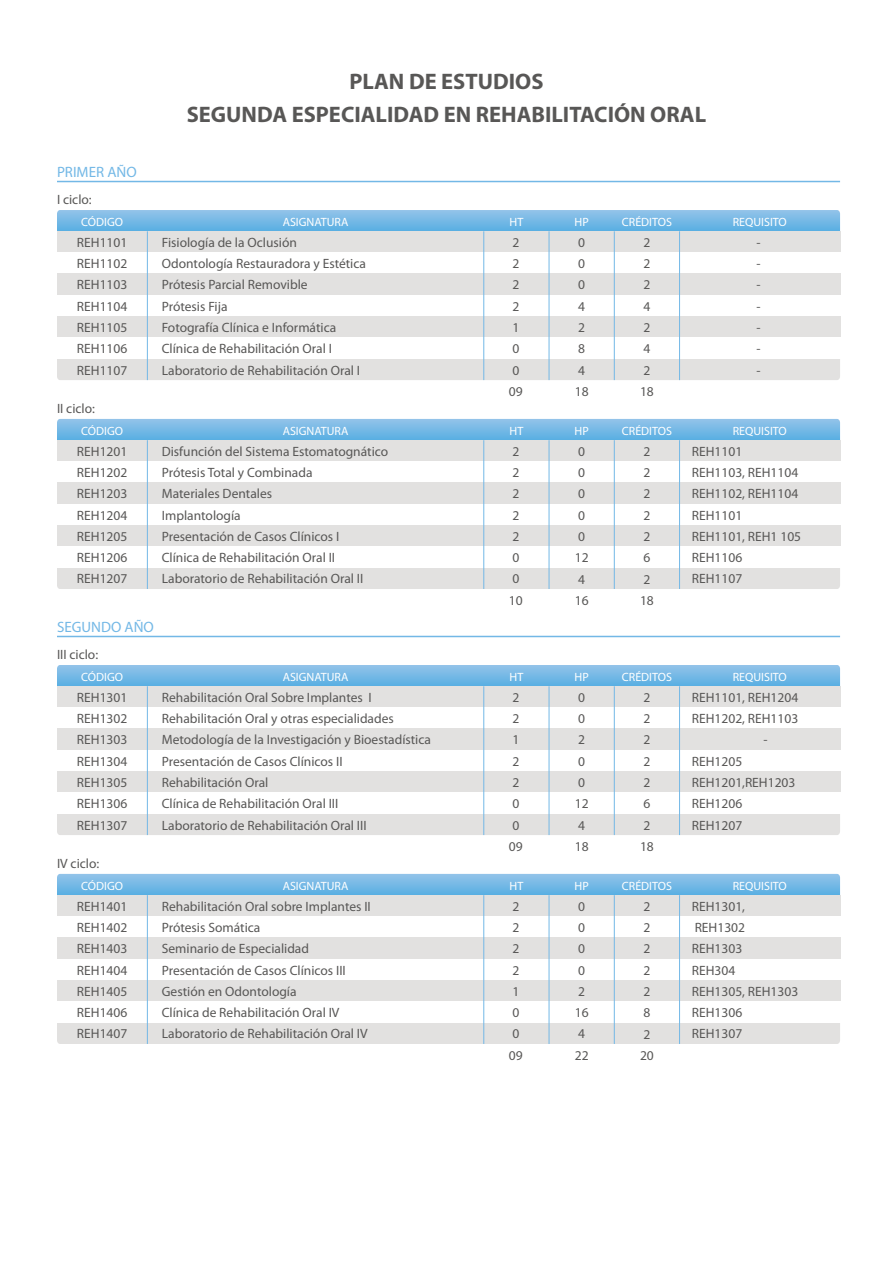
<style>
.page{position:relative;width:893px;height:1263px;background:#fff}
.page>*{position:absolute;margin:0;border:0;box-sizing:border-box;transform-origin:0 0}
.t1{font:700 22.5px/33.6px "Myriad Pro";color:#585756;text-align:center}
.t2{font:15px "Myriad Pro";color:#73b8e6}
.t3{font:13.5px/21.3px "Myriad Pro";color:#585756}
.t4{font:12px "Myriad Pro";color:#fff}
</style>
<div class="page">
<div style="left:57px;top:568px;width:783px;height:21px;background:#e2e1e0"></div>
<svg style="left:57px;top:419px;width:783px;height:21px;background:#75b9e5"></svg>
<div style="left:57px;top:440px;width:783px;height:21px;background:#e2e1e0"></div>
<div style="left:57px;top:483px;width:783px;height:21px;background:#e2e1e0"></div>
<div style="left:57px;top:525px;width:783px;height:21px;background:#e2e1e0"></div>
<hr style="left:147px;top:440px;width:1px;height:149px;background:#73b8e6">
<hr style="left:483px;top:440px;width:1px;height:149px;background:#73b8e6">
<hr style="left:549px;top:440px;width:1px;height:149px;background:#73b8e6">
<hr style="left:614px;top:440px;width:1px;height:149px;background:#73b8e6">
<hr style="left:679px;top:440px;width:1px;height:149px;background:#73b8e6">
<div style="left:57px;top:359px;width:783px;height:21px;background:#e2e1e0"></div>
<svg style="left:57px;top:210px;width:783px;height:21px;background:#76b9e5"></svg>
<div style="left:57px;top:231px;width:783px;height:22px;background:#e2e1e0"></div>
<div style="left:57px;top:274px;width:783px;height:21px;background:#e2e1e0"></div>
<div style="left:57px;top:316px;width:783px;height:22px;background:#e2e1e0"></div>
<hr style="left:147px;top:231px;width:1px;height:149px;background:#73b8e6">
<hr style="left:483px;top:231px;width:1px;height:149px;background:#73b8e6">
<hr style="left:549px;top:231px;width:1px;height:149px;background:#73b8e6">
<hr style="left:614px;top:231px;width:1px;height:149px;background:#73b8e6">
<hr style="left:679px;top:231px;width:1px;height:149px;background:#73b8e6">
<hr style="left:57px;top:181px;width:783px;height:1px;background:#73b8e6">
<div style="left:57px;top:1023px;width:783px;height:21px;background:#e2e1e0"></div>
<svg style="left:57px;top:874px;width:783px;height:21px;background:#75b9e5"></svg>
<div style="left:57px;top:895px;width:783px;height:21px;background:#e2e1e0"></div>
<div style="left:57px;top:938px;width:783px;height:21px;background:#e2e1e0"></div>
<div style="left:57px;top:980px;width:783px;height:21px;background:#e2e1e0"></div>
<hr style="left:147px;top:895px;width:1px;height:149px;background:#73b8e6">
<hr style="left:483px;top:895px;width:1px;height:149px;background:#73b8e6">
<hr style="left:549px;top:895px;width:1px;height:149px;background:#73b8e6">
<hr style="left:614px;top:895px;width:1px;height:149px;background:#73b8e6">
<hr style="left:679px;top:895px;width:1px;height:149px;background:#73b8e6">
<div style="left:57px;top:814px;width:783px;height:21px;background:#e2e1e0"></div>
<svg style="left:57px;top:665px;width:783px;height:21px;background:#76b9e5"></svg>
<div style="left:57px;top:686px;width:783px;height:21px;background:#e2e1e0"></div>
<div style="left:57px;top:729px;width:783px;height:21px;background:#e2e1e0"></div>
<div style="left:57px;top:771px;width:783px;height:21px;background:#e2e1e0"></div>
<hr style="left:147px;top:686px;width:1px;height:149px;background:#73b8e6">
<hr style="left:483px;top:686px;width:1px;height:149px;background:#73b8e6">
<hr style="left:549px;top:686px;width:1px;height:149px;background:#73b8e6">
<hr style="left:614px;top:686px;width:1px;height:149px;background:#73b8e6">
<hr style="left:679px;top:686px;width:1px;height:149px;background:#73b8e6">
<hr style="left:57px;top:636px;width:783px;height:1px;background:#73b8e6">
<p class="t2" style="left:57px;top:162px;width:81px">PRIMER AÑO</p>
<p class="t3" style="left:57px;top:189px;width:36px">I ciclo:</p>
<h1 class="t1" style="left:187px;top:64px;width:521px">PLAN DE ESTUDIOS<br>SEGUNDA ESPECIALIDAD EN REHABILITACIÓN ORAL</h1>
<p class="t4" style="left:81px;top:214px;width:43px">CÓDIGO</p>
<p class="t4" style="left:283px;top:214px;width:67px">ASIGNATURA</p>
<p class="t4" style="left:509px;top:214px;width:15px">HT</p>
<p class="t4" style="left:575px;top:214px;width:16px">HP</p>
<p class="t4" style="left:622px;top:214px;width:52px">CRÉDITOS</p>
<p class="t4" style="left:733px;top:214px;width:55px">REQUISITO</p>
<p class="t3" style="left:162px;top:231px;width:206px">Fisiología de la Oclusión<br>Odontología Restauradora y Estética<br>Prótesis Parcial Removible<br>Prótesis Fija<br>Fotografía Clínica e Informática<br>Clínica de Rehabilitación Oral I<br>Laboratorio de Rehabilitación Oral I</p>
<p class="t3" style="left:756px;top:231px;width:6px;text-align:justify">- - - - - - -</p>
<p class="t3" style="left:77px;top:231px;width:52px;text-align:justify">REH1101<br>REH1102<br>REH1103<br>REH1104<br>REH1105<br>REH1106<br>REH1107</p>
<p class="t3" style="left:509px;top:231px;width:15px">2<br>2<br>2<br>2<br>1<br>0<br>0<br>09</p>
<p class="t3" style="left:575px;top:231px;width:15px">0<br>0<br>0<br>4<br>2<br>8<br>4<br>18</p>
<p class="t3" style="left:640px;top:231px;width:15px">2<br>2<br>2<br>4<br>2<br>4<br>2<br>18</p>
<p class="t3" style="left:57px;top:398px;width:39px">II ciclo:</p>
<p class="t4" style="left:81px;top:423px;width:43px">CÓDIGO</p>
<p class="t4" style="left:283px;top:423px;width:67px">ASIGNATURA</p>
<p class="t4" style="left:509px;top:423px;width:15px">HT</p>
<p class="t4" style="left:575px;top:423px;width:16px">HP</p>
<p class="t4" style="left:622px;top:423px;width:52px">CRÉDITOS</p>
<p class="t4" style="left:733px;top:423px;width:55px">REQUISITO</p>
<p class="t3" style="left:162px;top:440px;width:228px">Disfunción del Sistema Estomatognático<br>Prótesis Total y Combinada<br>Materiales Dentales<br>Implantología<br>Presentación de Casos Clínicos I<br>Clínica de Rehabilitación Oral II<br>Laboratorio de Rehabilitación Oral II</p>
<p class="t3" style="left:692px;top:440px;width:111px">REH1101<br>REH1103, REH1104<br>REH1102, REH1104<br>REH1101<br>REH1101, REH1 105<br>REH1106<br>REH1107</p>
<p class="t3" style="left:77px;top:440px;width:52px;text-align:justify">REH1201<br>REH1202<br>REH1203<br>REH1204<br>REH1205<br>REH1206<br>REH1207</p>
<p class="t3" style="left:509px;top:440px;width:15px">2<br>2<br>2<br>2<br>2<br>0<br>0<br>10</p>
<p class="t3" style="left:575px;top:440px;width:15px">0<br>0<br>0<br>0<br>0<br>12<br>4<br>16</p>
<p class="t3" style="left:640px;top:440px;width:15px">2<br>2<br>2<br>2<br>2<br>6<br>2<br>18</p>
<p class="t2" style="left:57px;top:617px;width:98px">SEGUNDO AÑO</p>
<p class="t3" style="left:57px;top:644px;width:43px">III ciclo:</p>
<p class="t4" style="left:81px;top:669px;width:43px">CÓDIGO</p>
<p class="t4" style="left:283px;top:669px;width:67px">ASIGNATURA</p>
<p class="t4" style="left:509px;top:669px;width:15px">HT</p>
<p class="t4" style="left:575px;top:669px;width:16px">HP</p>
<p class="t4" style="left:622px;top:669px;width:52px">CRÉDITOS</p>
<p class="t4" style="left:733px;top:669px;width:55px">REQUISITO</p>
<p class="t3" style="left:162px;top:686px;width:271px">Rehabilitación Oral Sobre Implantes I Rehabilitación Oral y otras especialidades Metodología de la Investigación y Bioestadística Presentación de Casos Clínicos II<br>Rehabilitación Oral<br>Clínica de Rehabilitación Oral III<br>Laboratorio de Rehabilitación Oral III</p>
<p class="t3" style="left:692px;top:686px;width:108px">REH1101, REH1204</p>
<p class="t3" style="left:77px;top:686px;width:52px;text-align:justify">REH1301<br>REH1302<br>REH1303<br>REH1304<br>REH1305<br>REH1306<br>REH1307</p>
<p class="t3" style="left:509px;top:686px;width:15px">2<br>2<br>1<br>2<br>2<br>0<br>0<br>09</p>
<p class="t3" style="left:575px;top:686px;width:15px">0<br>0<br>2<br>0<br>0<br>12<br>4<br>18</p>
<p class="t3" style="left:640px;top:686px;width:15px">2<br>2<br>2<br>2<br>2<br>6<br>2<br>18</p>
<p class="t3" style="left:692px;top:708px;width:108px">REH1202, REH1103</p>
<p class="t3" style="left:763px;top:729px;width:6px">-</p>
<p class="t3" style="left:692px;top:750px;width:52px">REH1205</p>
<p class="t3" style="left:692px;top:771px;width:105px">REH1201,REH1203</p>
<p class="t3" style="left:692px;top:793px;width:52px">REH1206</p>
<p class="t3" style="left:692px;top:814px;width:52px">REH1207</p>
<p class="t3" style="left:57px;top:853px;width:44px">IV ciclo:</p>
<p class="t4" style="left:81px;top:878px;width:43px">CÓDIGO</p>
<p class="t4" style="left:283px;top:878px;width:67px">ASIGNATURA</p>
<p class="t4" style="left:509px;top:878px;width:15px">HT</p>
<p class="t4" style="left:575px;top:878px;width:16px">HP</p>
<p class="t4" style="left:622px;top:878px;width:52px">CRÉDITOS</p>
<p class="t4" style="left:733px;top:878px;width:55px">REQUISITO</p>
<p class="t3" style="left:162px;top:895px;width:211px">Rehabilitación Oral sobre Implantes II<br>Prótesis Somática<br>Seminario de Especialidad<br>Presentación de Casos Clínicos III<br>Gestión en Odontología<br>Clínica de Rehabilitación Oral IV<br>Laboratorio de Rehabilitación Oral IV</p>
<p class="t3" style="left:692px;top:895px;width:108px">REH1301,<br>REH1302<br>REH1303<br>REH304<br>REH1305, REH1303<br>REH1306<br>REH1307</p>
<p class="t3" style="left:77px;top:895px;width:52px;text-align:justify">REH1401<br>REH1402<br>REH1403<br>REH1404<br>REH1405<br>REH1406<br>REH1407</p>
<p class="t3" style="left:509px;top:895px;width:15px">2<br>2<br>2<br>2<br>1<br>0<br>0<br>09</p>
<p class="t3" style="left:575px;top:895px;width:15px">0<br>0<br>0<br>0<br>2<br>16<br>4<br>22</p>
<p class="t3" style="left:640px;top:895px;width:15px">2<br>2<br>2<br>2<br>2<br>8<br>2<br>20</p>
</div>
